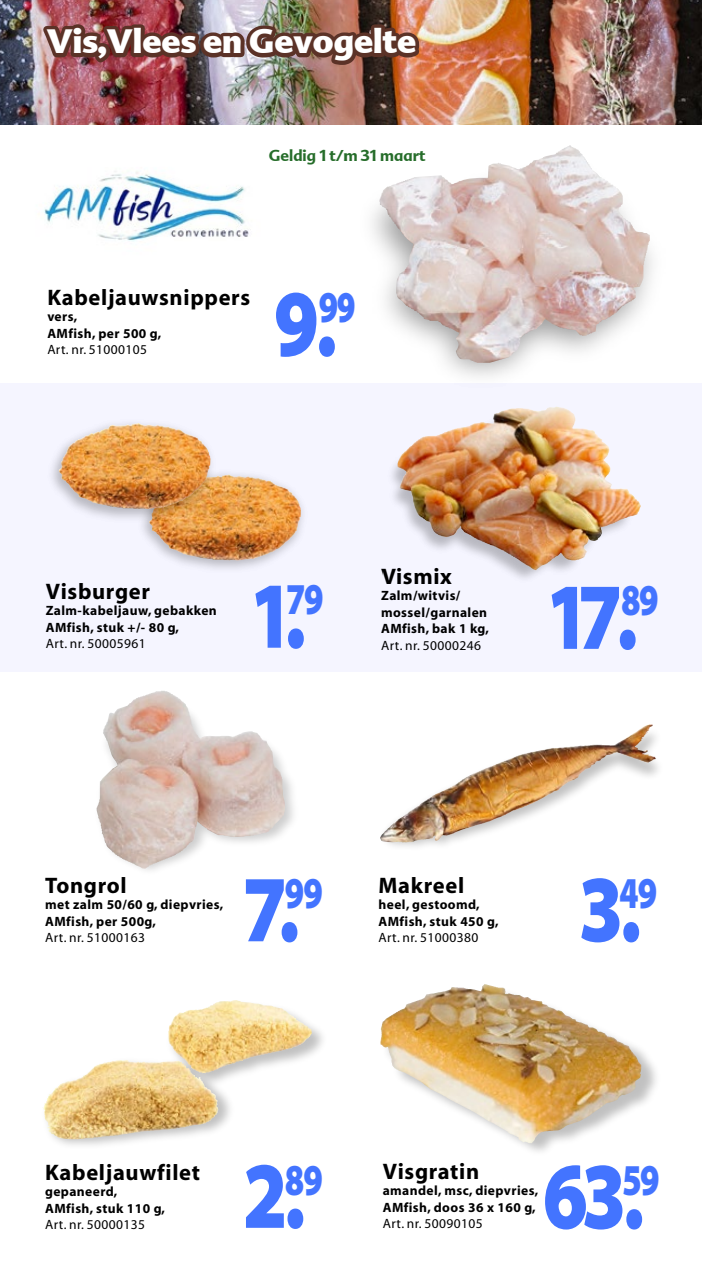
<style>
.page{position:relative;width:702px;height:1263px;background:#fff}
.page>*{position:absolute;margin:0;border:0;box-sizing:border-box;transform-origin:0 0}
.t1{font:95.4px "Myriad MM 830 700";color:#4374ff;scale:.77 1}
.t2{font:44.25px "Myriad MM 830 700";letter-spacing:-.035em;color:#4374ff;scale:.72 1}
.t3{font:900 32.25px "Advert";color:#fff}
.t4{font:700 22.5px "Myriad";letter-spacing:.03em;color:#000}
.t5{font:700 15px "Advert";color:#266d2a}
.t6{font:700 13.5px/16.5px "Myriad";letter-spacing:.03em;color:#000}
.t7{font:13.5px "Myriad";letter-spacing:.03em;color:#000}
.s1{font-size:95.4px}
</style>
<div class="page">
<img style="left:44px;top:171px;width:205px;height:71px">
<div style="left:0;top:383px;width:702px;height:288px;background:#f5f5ff"></div>
<img style="left:0;top:0;width:702px;height:125px">
<img style="left:37px;top:18px;width:387px;height:66px">
<img style="left:380px;top:724px;width:278px;height:123px">
<img style="left:474px;top:724px;width:176px;height:49px">
<img style="left:372px;top:145px;width:281px;height:232px">
<img style="left:379px;top:145px;width:190px;height:214px">
<img style="left:143px;top:739px;width:151px;height:132px">
<img style="left:96px;top:691px;width:166px;height:178px">
<img style="left:142px;top:473px;width:161px;height:96px">
<img style="left:149px;top:474px;width:133px;height:87px">
<img style="left:52px;top:435px;width:168px;height:91px">
<img style="left:59px;top:423px;width:133px;height:86px">
<img style="left:392px;top:412px;width:244px;height:166px">
<img style="left:397px;top:407px;width:158px;height:130px">
<img style="left:43px;top:1000px;width:280px;height:145px">
<img style="left:168px;top:1001px;width:144px;height:72px">
<img style="left:401px;top:984px;width:255px;height:168px">
<img style="left:380px;top:984px;width:104px;height:94px">
<h3 class="t3" style="left:47px;top:21px;width:371px">Vis,Vlees en Gevogelte</h3>
<p class="t5" style="left:269px;top:146px;width:158px">Geldig 1 t/m 31 maart</p>
<h3 class="t4" style="left:47px;top:285px;width:204px">Kabeljauwsnippers</h3>
<p class="t6" style="left:47px;top:309px;width:115px">vers,<br>AMfish, per 500 g,</p>
<p class="t7" style="left:47px;top:343px;width:101px">Art. nr. 51000105</p>
<h1 class="t1" style="left:274px;top:278px;width:83px">9 .</h1>
<h2 class="t2" style="left:319px;top:286px;width:54px">99</h2>
<h3 class="t4" style="left:46px;top:579px;width:106px">Visburger</h3>
<p class="t6" style="left:46px;top:603px;width:173px">Zalm-kabeljauw, gebakken<br>AMfish, stuk +/- 80 g,</p>
<p class="t7" style="left:46px;top:637px;width:101px">Art. nr. 50005961</p>
<h2 class="t2" style="left:249px;top:578px;width:105px">7 9<span class="s1">1 .</span></h2>
<h3 class="t4" style="left:381px;top:565px;width:72px">Vismix</h3>
<p class="t6" style="left:381px;top:588px;width:109px">Zalm/witvis/ mossel/garnalen<br>AMfish, bak 1 kg,</p>
<p class="t7" style="left:381px;top:639px;width:101px">Art. nr. 50000246</p>
<h2 class="t2" style="left:621px;top:579px;width:54px">89</h2>
<h1 class="t1" style="left:545px;top:571px;width:122px">17 .</h1>
<h3 class="t4" style="left:45px;top:874px;width:83px">Tongrol</h3>
<p class="t6" style="left:45px;top:897px;width:180px">met zalm 50/60 g, diepvries,<br>AMfish, per 500g,</p>
<p class="t7" style="left:45px;top:931px;width:101px">Art. nr. 51000163</p>
<h2 class="t2" style="left:285px;top:872px;width:55px">99</h2>
<h1 class="t1" style="left:242px;top:863px;width:76px">7 .</h1>
<h3 class="t4" style="left:378px;top:874px;width:87px">Makreel</h3>
<p class="t6" style="left:378px;top:897px;width:121px">heel, gestoomd,<br>AMfish, stuk 450 g,</p>
<p class="t7" style="left:378px;top:931px;width:101px">Art. nr. 51000380</p>
<h1 class="t1" style="left:578px;top:863px;width:83px">3 .</h1>
<h2 class="t2" style="left:619px;top:872px;width:55px">49</h2>
<h3 class="t4" style="left:45px;top:1160px;width:156px">Kabeljauwfilet</h3>
<p class="t6" style="left:45px;top:1184px;width:121px">gepaneerd,<br>AMfish, stuk 110 g,</p>
<p class="t7" style="left:45px;top:1218px;width:101px">Art. nr. 50000135</p>
<h1 class="t1" style="left:242px;top:1150px;width:83px">2 .</h1>
<h3 class="t4" style="left:383px;top:1159px;width:98px">Visgratin</h3>
<h1 class="t1" style="left:542px;top:1150px;width:133px">6 3 .</h1>
<h2 class="t2" style="left:285px;top:1158px;width:55px">89</h2>
<h2 class="t2" style="left:622px;top:1158px;width:54px">59</h2>
<p class="t6" style="left:383px;top:1183px;width:157px">amandel, msc, diepvries,<br>AMfish, doos 36 x 160 g,</p>
<p class="t7" style="left:383px;top:1217px;width:101px">Art. nr. 50090105</p>
</div>
